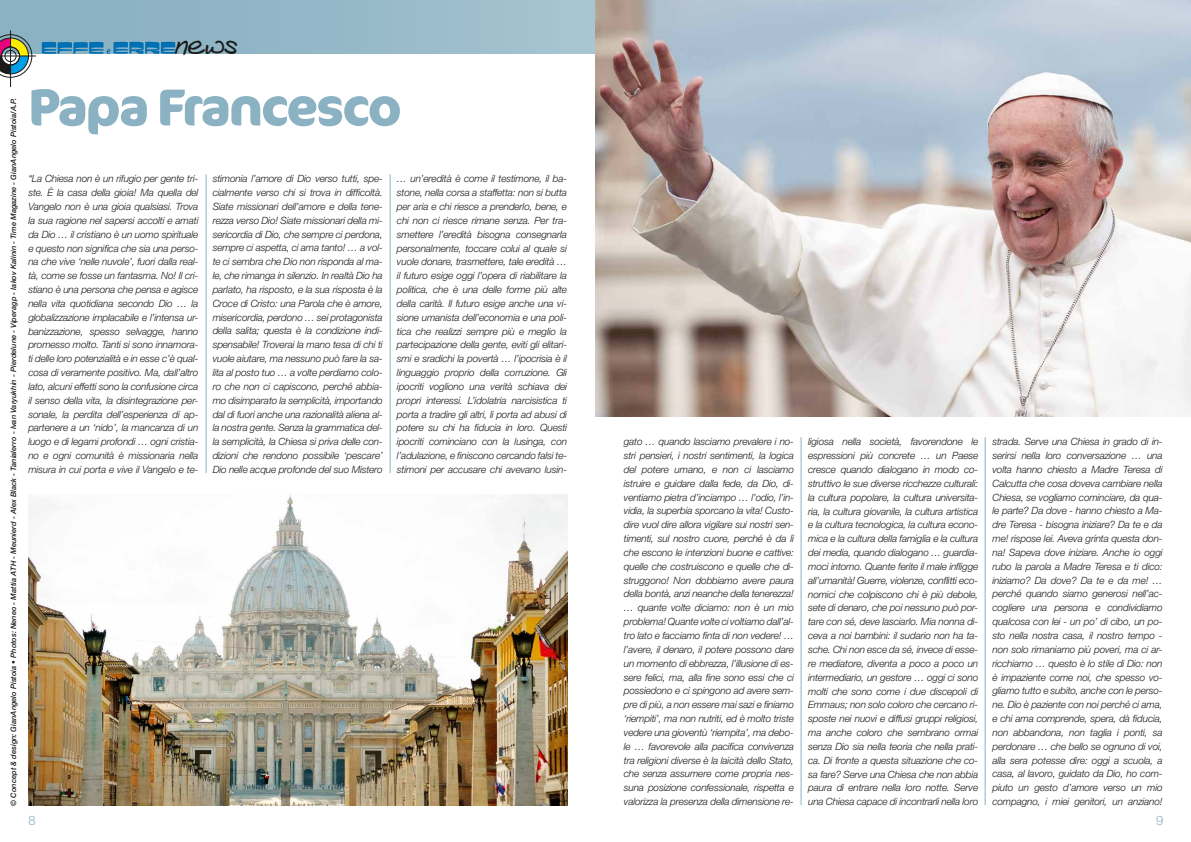
<style>
.page{position:relative;width:1191px;height:842px;background:#fff}
.page>*{position:absolute;margin:0;border:0;box-sizing:border-box;transform-origin:0 0}
.t1{font:700 52px "Cocon";letter-spacing:-.04em;color:#8bb2c3}
.t2{font:38.9px "Beth Hand";color:#1a1a18}
.t3{font:300 13px "Helvetica Neue";color:#8bb2c3}
.t4{font:italic 300 10px/13.8px "Helvetica Neue";letter-spacing:-.015em;color:#1a1a18;text-align:justify}
.t5{font:italic 500 7.5px "Helvetica Neue";letter-spacing:-.005em;color:#1a1a18}
</style>
<div class="page">
<svg style="left:0;top:0;width:595px;height:54px;background:#95b8c8"></svg>
<hr style="left:390px;top:174px;width:1px;height:299px;background:#8bb2c3">
<hr style="left:206px;top:174px;width:1px;height:299px;background:#8bb2c3">
<svg style="left:0;top:34px;width:32px;height:44px"></svg>
<div style="left:1px;top:47px;width:19px;height:18px;border:1px solid #1a1a18;border-radius:50%"></div>
<div style="left:5px;top:50px;width:11px;height:12px;border:1px solid #1a1a18;border-radius:50%"></div>
<hr style="left:10px;top:31px;width:1px;height:56px;background:#1a1a18">
<hr style="left:0;top:56px;width:36px;height:1px;background:#1a1a18">
<svg style="left:42px;top:42px;width:133px;height:12px;background:#3186b8"></svg>
<hr style="left:985px;top:437px;width:1px;height:368px;background:#8bb2c3">
<hr style="left:801px;top:437px;width:1px;height:368px;background:#8bb2c3">
<img style="left:595px;top:0;width:596px;height:417px">
<img style="left:28px;top:494px;width:539px;height:311px">
<h2 class="t2" style="left:175px;top:23px;width:64px">news</h2>
<p class="t5" style="left:9px;top:806px;width:709px;rotate:-90deg">© Concept &amp; design: GianAngelo Pistoia • Photos: Neneo - Mattia ATH - Meunierd - Alex Black - Tanialerro - Ivan Varyukhin - Pierdelune - Viperagp - Iakov Kalinin - Time Magazine - GianAngelo Pistoia/A.P.</p>
<h1 class="t1" style="left:28px;top:76px;width:375px">Papa Francesco</h1>
<p class="t4" style="left:28px;top:172px;width:172px">“La Chiesa non è un rifugio per gente tri&shy;ste. È la casa della gioia! Ma quella del Vangelo non è una gioia qualsiasi. Trova la sua ragione nel sapersi accolti e amati da Dio … il cristiano è un uomo spirituale e questo non significa che sia una perso&shy;na che vive ‘nelle nuvole’, fuori dalla real&shy;tà, come se fosse un fantasma. No! Il cri&shy;stiano è una persona che pensa e agisce nella vita quotidiana secondo Dio … la globalizzazione implacabile e l’intensa ur&shy;banizzazione, spesso selvagge, hanno promesso molto. Tanti si sono innamora&shy;ti delle loro potenzialità e in esse c’è qual&shy;cosa di veramente positivo. Ma, dall’altro lato, alcuni effetti sono la confusione circa il senso della vita, la disintegrazione per&shy;sonale, la perdita dell’esperienza di ap&shy;partenere a un ‘nido’, la mancanza di un luogo e di legami profondi … ogni cristia&shy;no e ogni comunità è missionaria nella misura in cui porta e vive il Vangelo e te-</p>
<p class="t4" style="left:213px;top:172px;width:172px">stimonia l’amore di Dio verso tutti, spe&shy;cialmente verso chi si trova in difficoltà.<br>Siate missionari dell’amore e della tene&shy;rezza verso Dio! Siate missionari della mi&shy;sericordia di Dio, che sempre ci perdona, sempre ci aspetta, ci ama tanto! … a vol&shy;te ci sembra che Dio non risponda al ma&shy;le, che rimanga in silenzio. In realtà Dio ha parlato, ha risposto, e la sua risposta è la Croce di Cristo: una Parola che è amore, misericordia, perdono … sei protagonista della salita; questa è la condizione indi&shy;spensabile! Troverai la mano tesa di chi ti vuole aiutare, ma nessuno può fare la sa&shy;lita al posto tuo … a volte perdiamo colo&shy;ro che non ci capiscono, perché abbia&shy;mo disimparato la semplicità, importando dal di fuori anche una razionalità aliena al&shy;la nostra gente. Senza la grammatica del&shy;la semplicità, la Chiesa si priva delle con&shy;dizioni che rendono possibile ‘pescare’ Dio nelle acque profonde del suo Mistero</p>
<p class="t4" style="left:397px;top:172px;width:172px">… un’eredità è come il testimone, il ba&shy;stone, nella corsa a staffetta: non si butta per aria e chi riesce a prenderlo, bene, e chi non ci riesce rimane senza. Per tra&shy;smettere l’eredità bisogna consegnarla personalmente, toccare colui al quale si vuole donare, trasmettere, tale eredità … il futuro esige oggi l’opera di riabilitare la politica, che è una delle forme più alte della carità. Il futuro esige anche una vi&shy;sione umanista dell’economia e una poli&shy;tica che realizzi sempre più e meglio la partecipazione della gente, eviti gli elitari&shy;smi e sradichi la povertà … l’ipocrisia è il linguaggio proprio della corruzione. Gli ipocriti vogliono una verità schiava dei propri interessi. L’idolatria narcisistica ti porta a tradire gli altri, li porta ad abusi di potere su chi ha fiducia in loro. Questi ipocriti cominciano con la lusinga, con l’adulazione, e finiscono cercando falsi te&shy;stimoni per accusare chi avevano lusin-</p>
<p class="t4" style="left:624px;top:435px;width:172px">gato … quando lasciamo prevalere i no&shy;stri pensieri, i nostri sentimenti, la logica del potere umano, e non ci lasciamo istruire e guidare dalla fede, da Dio, di&shy;ventiamo pietra d’inciampo … l’odio, l’in&shy;vidia, la superbia sporcano la vita! Custo&shy;dire vuol dire allora vigilare sui nostri sen&shy;timenti, sul nostro cuore, perché è da lì che escono le intenzioni buone e cattive: quelle che costruiscono e quelle che di&shy;struggono! Non dobbiamo avere paura della bontà, anzi neanche della tenerezza! … quante volte diciamo: non è un mio problema! Quante volte ci voltiamo dall’al&shy;tro lato e facciamo finta di non vedere! … l’avere, il denaro, il potere possono dare un momento di ebbrezza, l’illusione di es&shy;sere felici, ma, alla fine sono essi che ci possiedono e ci spingono ad avere sem&shy;pre di più, a non essere mai sazi e finiamo ‘riempiti’, ma non nutriti, ed è molto triste vedere una gioventù ‘riempita’, ma debo&shy;le … favorevole alla pacifica convivenza tra religioni diverse è la laicità dello Stato, che senza assumere come propria nes&shy;suna posizione confessionale, rispetta e valorizza la presenza della dimensione re-</p>
<p class="t4" style="left:808px;top:435px;width:172px">ligiosa nella società, favorendone le espressioni più concrete … un Paese cresce quando dialogano in modo co&shy;struttivo le sue diverse ricchezze culturali: la cultura popolare, la cultura universita&shy;ria, la cultura giovanile, la cultura artistica e la cultura tecnologica, la cultura econo&shy;mica e la cultura della famiglia e la cultura dei media, quando dialogano … guardia&shy;moci intorno. Quante ferite il male infligge all’umanità! Guerre, violenze, conflitti eco&shy;nomici che colpiscono chi è più debole, sete di denaro, che poi nessuno può por&shy;tare con sé, deve lasciarlo. Mia nonna di&shy;ceva a noi bambini: il sudario non ha ta&shy;sche. Chi non esce da sé, invece di esse&shy;re mediatore, diventa a poco a poco un intermediario, un gestore … oggi ci sono molti che sono come i due discepoli di Emmaus; non solo coloro che cercano ri&shy;sposte nei nuovi e diffusi gruppi religiosi, ma anche coloro che sembrano ormai senza Dio sia nella teoria che nella prati&shy;ca. Di fronte a questa situazione che co&shy;sa fare? Serve una Chiesa che non abbia paura di entrare nella loro notte. Serve una Chiesa capace di incontrarli nella loro</p>
<p class="t4" style="left:992px;top:435px;width:172px">strada. Serve una Chiesa in grado di in&shy;serirsi nella loro conversazione … una volta hanno chiesto a Madre Teresa di Calcutta che cosa doveva cambiare nella Chiesa, se vogliamo cominciare, da qua&shy;le parte? Da dove - hanno chiesto a Ma&shy;dre Teresa - bisogna iniziare? Da te e da me! rispose lei. Aveva grinta questa don&shy;na! Sapeva dove iniziare. Anche io oggi rubo la parola a Madre Teresa e ti dico: iniziamo? Da dove? Da te e da me! … perché quando siamo generosi nell’ac&shy;cogliere una persona e condividiamo qualcosa con lei - un po’ di cibo, un po&shy;sto nella nostra casa, il nostro tempo - non solo rimaniamo più poveri, ma ci ar&shy;ricchiamo … questo è lo stile di Dio: non è impaziente come noi, che spesso vo&shy;gliamo tutto e subito, anche con le perso&shy;ne. Dio è paziente con noi perché ci ama, e chi ama comprende, spera, dà fiducia, non abbandona, non taglia i ponti, sa perdonare … che bello se ognuno di voi, alla sera potesse dire: oggi a scuola, a casa, al lavoro, guidato da Dio, ho com&shy;piuto un gesto d’amore verso un mio compagno, i miei genitori, un anziano!</p>
<h3 class="t3" style="left:28px;top:813px;width:9px">8</h3>
<h3 class="t3" style="left:1156px;top:813px;width:9px">9</h3>
</div>
